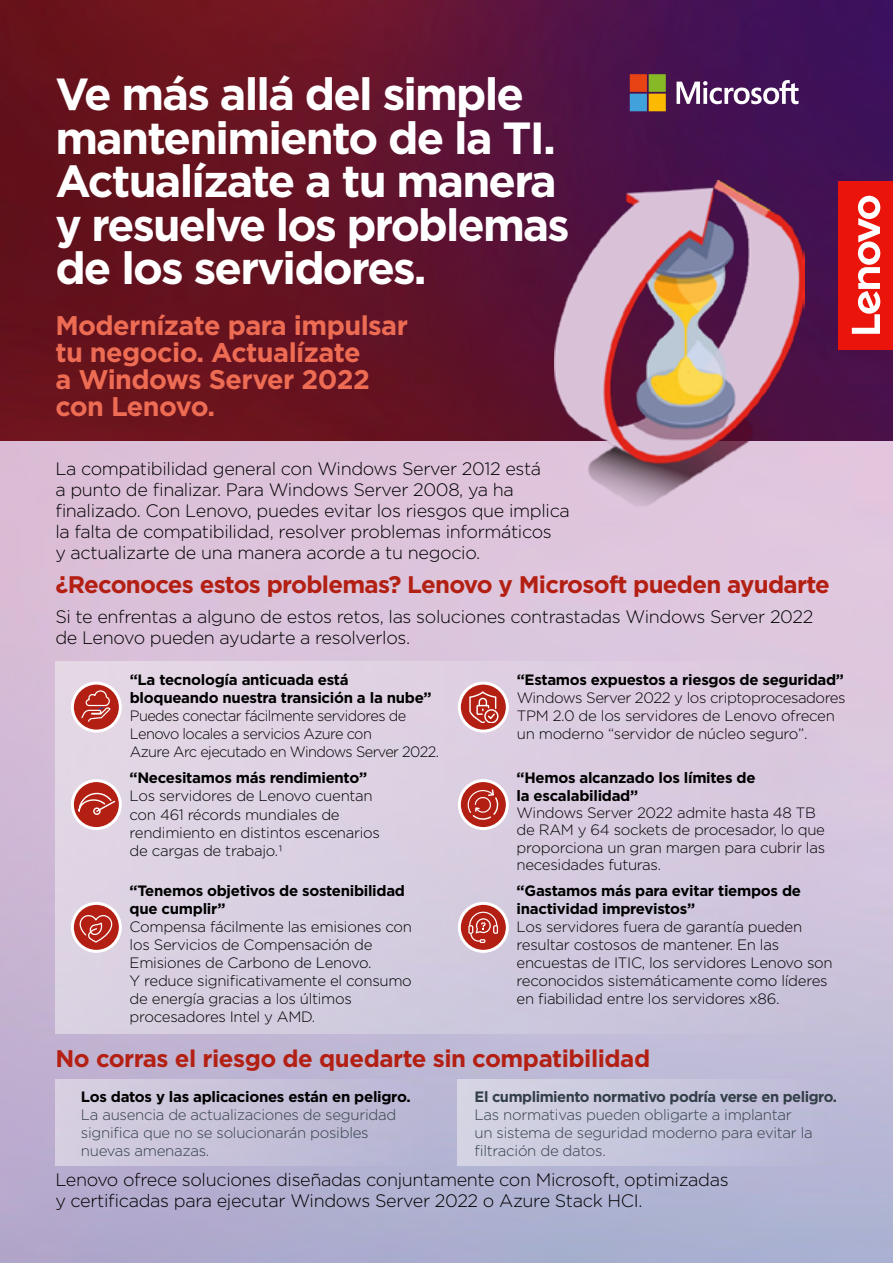
<style>
.page{position:relative;width:893px;height:1263px;background:#fff}
.page>*{position:absolute;margin:0;border:0;box-sizing:border-box;transform-origin:0 0}
.t1{font:700 45px/43.5px "Gotham";letter-spacing:-.04em;color:#fff}
.t2{font:700 27px/27px "Gotham";letter-spacing:-.02em;color:#ed6c53}
.t3{font:700 24px "Gotham";letter-spacing:-.03em;color:#b32013}
.t4{font:300 18px/21px "Gotham";letter-spacing:-.02em;color:#000}
.t5{font:300 15px/18px "Gotham";letter-spacing:-.02em;color:#000}
.t6{font:700 15px/18px "Gotham";letter-spacing:-.02em;color:#000}
.t7{font:300 15px/18px "Gotham";letter-spacing:-.02em;color:#333f48}
.t8{font:300 15px/18px "Gotham";letter-spacing:-.04em;color:#000}
.t9{font:700 15px "Gotham";letter-spacing:-.03em;color:#333f48}
</style>
<div class="page">
<img style="left:0;top:0;width:893px;height:1263px">
<div style="left:55px;top:1079px;width:379px;height:87px;background:linear-gradient(to right,#d7cfe1,#b6b4d2)"></div>
<div style="left:55px;top:661px;width:782px;height:372px;background:linear-gradient(to right,#dfd6e4,#d2c5dd)"></div>
<div style="left:458px;top:1079px;width:379px;height:87px;background:linear-gradient(to right,#d5d5e4,#b8b8d6)"></div>
<div style="left:839px;top:181px;width:54px;height:168px;background:#eb140a"></div>
<svg style="left:852px;top:196px;width:28px;height:138px"></svg>
<svg style="left:677px;top:80px;width:121px;height:24px"></svg>
<svg style="left:630px;top:74px;width:36px;height:37px"></svg>
<img style="left:555px;top:181px;width:249px;height:326px">
<svg style="left:72px;top:780px;width:48px;height:48px"></svg>
<div style="left:71px;top:779px;width:51px;height:51px;border:3px solid #fff;border-radius:50%"></div>
<svg style="left:78px;top:791px;width:39px;height:22px"></svg>
<div style="left:93px;top:807px;width:8px;height:8px;border:1px solid #fff;border-radius:50%"></div>
<svg style="left:459px;top:903px;width:48px;height:48px"></svg>
<div style="left:458px;top:902px;width:51px;height:51px;border:3px solid #fff;border-radius:50%"></div>
<svg style="left:468px;top:912px;width:30px;height:31px"></svg>
<svg style="left:459px;top:780px;width:48px;height:48px"></svg>
<div style="left:458px;top:779px;width:51px;height:51px;border:3px solid #fff;border-radius:50%"></div>
<svg style="left:467px;top:788px;width:32px;height:32px"></svg>
<svg style="left:72px;top:683px;width:48px;height:48px"></svg>
<div style="left:71px;top:682px;width:51px;height:51px;border:3px solid #fff;border-radius:50%"></div>
<svg style="left:81px;top:690px;width:29px;height:32px"></svg>
<svg style="left:459px;top:683px;width:48px;height:48px"></svg>
<div style="left:458px;top:682px;width:51px;height:51px;border:3px solid #fff;border-radius:50%"></div>
<div style="left:484px;top:709px;width:14px;height:14px;border:1px solid #fff;border-radius:50%"></div>
<svg style="left:469px;top:691px;width:28px;height:32px"></svg>
<svg style="left:72px;top:903px;width:48px;height:48px"></svg>
<div style="left:71px;top:902px;width:51px;height:51px;border:3px solid #fff;border-radius:50%"></div>
<svg style="left:80px;top:915px;width:32px;height:27px"></svg>
<h1 class="t1" style="left:55px;top:72px;width:516px">Ve más allá del simple mantenimiento de la TI.<br>Actualízate a tu manera y resuelve los problemas de los servidores.</h1>
<h2 class="t2" style="left:55px;top:312px;width:354px">Modernízate para impulsar tu negocio. Actualízate<br>a Windows Server 2022 con Lenovo.</h2>
<p class="t4" style="left:55px;top:457px;width:516px">La compatibilidad general con Windows Server 2012 está<br>a punto de finalizar. Para Windows Server 2008, ya ha finalizado. Con Lenovo, puedes evitar los riesgos que implica la falta de compatibilidad, resolver problemas informáticos<br>y actualizarte de una manera acorde a tu negocio.</p>
<h3 class="t3" style="left:55px;top:569px;width:776px">¿Reconoces estos problemas? Lenovo y Microsoft pueden ayudarte</h3>
<p class="t4" style="left:55px;top:605px;width:760px">Si te enfrentas a alguno de estos retos, las soluciones contrastadas Windows Server 2022 de Lenovo pueden ayudarte a resolverlos.</p>
<p class="t6" style="left:130px;top:671px;width:303px">“La tecnología anticuada está bloqueando nuestra transición a la nube”</p>
<p class="t8" style="left:130px;top:707px;width:311px">Puedes conectar fácilmente servidores de<br>Lenovo locales a servicios Azure con<br>Azure Arc ejecutado en Windows Server 2022.</p>
<p class="t6" style="left:130px;top:769px;width:239px">“Necesitamos más rendimiento”</p>
<p class="t5" style="left:130px;top:787px;width:252px">Los servidores de Lenovo cuentan con 461 récords mundiales de rendimiento en distintos escenarios de cargas de trabajo.1</p>
<p class="t6" style="left:130px;top:882px;width:277px">“Tenemos objetivos de sostenibilidad que cumplir”</p>
<p class="t5" style="left:130px;top:917px;width:284px">Compensa fácilmente las emisiones con los Servicios de Compensación de Emisiones de Carbono de Lenovo.<br>Y reduce significativamente el consumo de energía gracias a los últimos procesadores Intel y AMD.</p>
<p class="t6" style="left:517px;top:671px;width:329px">“Estamos expuestos a riesgos de seguridad”</p>
<p class="t5" style="left:517px;top:689px;width:330px">Windows Server 2022 y los criptoprocesadores<br>TPM 2.0 de los servidores de Lenovo ofrecen un moderno “servidor de núcleo seguro”.</p>
<p class="t6" style="left:517px;top:769px;width:240px;line-height:17.2px">“Hemos alcanzado los límites de la escalabilidad”</p>
<p class="t5" style="left:517px;top:804px;width:310px;line-height:17.2px">Windows Server 2022 admite hasta 48 TB de RAM y 64 sockets de procesador, lo que proporciona un gran margen para cubrir las necesidades futuras.</p>
<p class="t6" style="left:517px;top:882px;width:286px">“Gastamos más para evitar tiempos de inactividad imprevistos”</p>
<p class="t5" style="left:517px;top:917px;width:318px">Los servidores fuera de garantía pueden resultar costosos de mantener. En las encuestas de ITIC, los servidores Lenovo son reconocidos sistemáticamente como líderes en fiabilidad entre los servidores x86.</p>
<h3 class="t3" style="left:55px;top:1042px;width:596px">No corras el riesgo de quedarte sin compatibilidad</h3>
<p class="t6" style="left:81px;top:1087px;width:331px">Los datos y las aplicaciones están en peligro.</p>
<p class="t7" style="left:81px;top:1105px;width:317px">La ausencia de actualizaciones de seguridad significa que no se solucionarán posibles nuevas amenazas.</p>
<p class="t9" style="left:475px;top:1086px;width:364px">El cumplimiento normativo podría verse en peligro.</p>
<p class="t7" style="left:475px;top:1105px;width:340px">Las normativas pueden obligarte a implantar un sistema de seguridad moderno para evitar la filtración de datos.</p>
<p class="t4" style="left:55px;top:1169px;width:675px">Lenovo ofrece soluciones diseñadas conjuntamente con Microsoft, optimizadas y certificadas para ejecutar Windows Server 2022 o Azure Stack HCI.</p>
</div>
